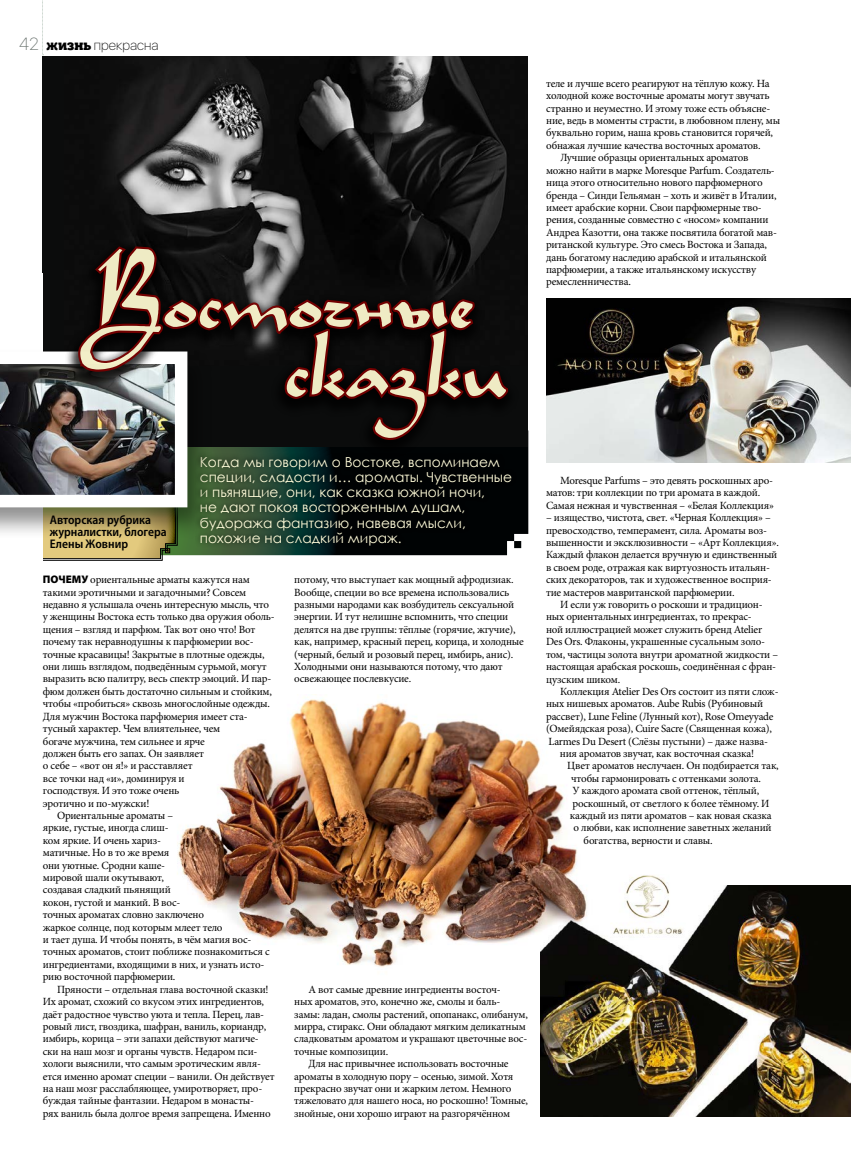
<style>
.page{position:relative;width:851px;height:1170px;background:#fff}
.page>*{position:absolute;margin:0;border:0;box-sizing:border-box;transform-origin:0 0}
.t1{font:98.62px "Legende C";color:#fffbd2}
.t2{font:13.75px/15.2px "Century Gothic";color:#fffcd9}
.t3{font:100 13.75px "SFUI Display";color:#000}
.t4{font:600 semi-condensed 12.5px/12.2px "Myriad Pro";color:#000}
.t5{font:11px/12.4px "Minion Pro";letter-spacing:-.02em;color:#000}
.s1{font-size:17.5px;color:#68716d}
.s2{font-family:"Officina Serif Black OSC";font-weight:400;font-size:15px}
.s3{font-family:"Myriad Pro";font-weight:900}
</style>
<div class="page">
<div style="left:43px;top:56px;width:485px;height:390px;background:#0b0c0c"></div>
<img style="left:110px;top:56px;width:397px;height:188px">
<img style="left:177px;top:694px;width:400px;height:273px">
<img style="left:546px;top:298px;width:304px;height:164px">
<img style="left:291px;top:700px;width:22px;height:116px">
<img style="left:540px;top:885px;width:310px;height:231px">
<img style="left:610px;top:875px;width:75px;height:64px">
<svg style="left:42px;top:0;width:2px;height:55px"></svg>
<div style="left:65px;top:239px;width:421px;height:150px;background:#000;opacity:.77"></div>
<div style="left:271px;top:322px;width:248px;height:136px;background:#0b0c0c"></div>
<svg style="left:0;top:244px;width:510px;height:317px"></svg>
<p class="t3" style="left:19px;top:36px;width:141px"><span class="s1">42</span> <span class="s2">жизнь</span> прекрасна</p>
<h1 class="t1" style="left:87px;top:234px;width:387px">Восточные</h1>
<h1 class="t1" style="left:284px;top:302px;width:224px">сказки</h1>
<p class="t4" style="left:50px;top:513px;width:118px">Авторская рубрика журналистки, блогера<br>Елены Жовнир</p>
<p class="t2" style="left:200px;top:454px;width:314px">Когда мы говорим о Востоке, вспоминаем специи, сладости и… ароматы. Чувственные и пьянящие, они, как сказка южной ночи,<br>не дают покоя восторженным душам, будоража фантазию, навевая мысли, похожие на сладкий мираж.</p>
<p class="t5" style="left:43px;top:573px;width:208px"><span class="s3">ПОЧЕМУ</span> ориентальные арматы кажутся нам</p>
<p class="t5" style="left:43px;top:586px;width:205px">такими эротичными и загадочными? Совсем</p>
<p class="t5" style="left:43px;top:598px;width:228px">недавно я услышала очень интересную мысль, что</p>
<p class="t5" style="left:43px;top:610px;width:233px">у женщины Востока есть только два оружия оболь-</p>
<p class="t5" style="left:43px;top:623px;width:214px">щения – взгляд и парфюм. Так вот оно что! Вот</p>
<p class="t5" style="left:43px;top:635px;width:212px">почему так неравнодушны к парфюмерии вос-</p>
<p class="t5" style="left:43px;top:648px;width:223px">точные красавицы! Закрытые в плотные одежды,</p>
<p class="t5" style="left:43px;top:660px;width:225px">они лишь взглядом, подведённым сурьмой, могут</p>
<p class="t5" style="left:43px;top:672px;width:230px">выразить всю палитру, весь спектр эмоций. И пар-</p>
<p class="t5" style="left:43px;top:685px;width:230px">фюм должен быть достаточно сильным и стойким,</p>
<p class="t5" style="left:43px;top:697px;width:229px">чтобы «пробиться» сквозь многослойные одежды.</p>
<p class="t5" style="left:43px;top:710px;width:206px">Для мужчин Востока парфюмерия имеет ста-</p>
<p class="t5" style="left:43px;top:722px;width:179px">тусный характер. Чем влиятельнее, чем</p>
<p class="t5" style="left:43px;top:734px;width:163px">богаче мужчина, тем сильнее и ярче</p>
<p class="t5" style="left:43px;top:747px;width:163px">должен быть его запах. Он заявляет</p>
<p class="t5" style="left:43px;top:759px;width:151px">о себе – «вот он я!» и расставляет</p>
<p class="t5" style="left:43px;top:772px;width:143px">все точки над «и», доминируя и</p>
<p class="t5" style="left:43px;top:784px;width:138px">господствуя. И это тоже очень</p>
<p class="t5" style="left:43px;top:796px;width:108px">эротично и по-мужски!</p>
<p class="t5" style="left:57px;top:809px;width:117px">Ориентальные ароматы –</p>
<p class="t5" style="left:43px;top:821px;width:127px">яркие, густые, иногда слиш-</p>
<p class="t5" style="left:43px;top:834px;width:120px">ком яркие. И очень хариз-</p>
<p class="t5" style="left:43px;top:846px;width:128px">матичные. Но в то же время</p>
<p class="t5" style="left:43px;top:858px;width:124px">они уютные. Сродни каше-</p>
<p class="t5" style="left:43px;top:871px;width:122px">мировой шали окутывают,</p>
<p class="t5" style="left:43px;top:883px;width:129px">создавая сладкий пьянящий</p>
<p class="t5" style="left:43px;top:896px;width:139px">кокон, густой и манкий. В вос-</p>
<p class="t5" style="left:43px;top:908px;width:163px">точных ароматах словно заключено</p>
<p class="t5" style="left:43px;top:920px;width:181px">жаркое солнце, под которым млеет тело</p>
<p class="t5" style="left:43px;top:933px;width:210px">и тает душа. И чтобы понять, в чём магия вос-</p>
<p class="t5" style="left:43px;top:945px;width:228px">точных ароматов, стоит поближе познакомиться с</p>
<p class="t5" style="left:43px;top:958px;width:223px">ингредиентами, входящими в них, и узнать исто-</p>
<p class="t5" style="left:43px;top:970px;width:134px">рию восточной парфюмерии.</p>
<p class="t5" style="left:57px;top:982px;width:213px">Пряности – отдельная глава восточной сказки!</p>
<p class="t5" style="left:43px;top:995px;width:223px">Их аромат, схожий со вкусом этих ингредиентов,</p>
<p class="t5" style="left:43px;top:1007px;width:223px">даёт радостное чувство уюта и тепла. Перец, лав-</p>
<p class="t5" style="left:43px;top:1020px;width:225px">ровый лист, гвоздика, шафран, ваниль, кориандр,</p>
<p class="t5" style="left:43px;top:1032px;width:217px">имбирь, корица – эти запахи действуют магиче-</p>
<p class="t5" style="left:43px;top:1044px;width:216px">ски на наш мозг и органы чувств. Недаром пси-</p>
<p class="t5" style="left:43px;top:1057px;width:219px">хологи выяснили, что самым эротическим явля-</p>
<p class="t5" style="left:43px;top:1069px;width:233px">ется именно аромат специи – ванили. Он действует</p>
<p class="t5" style="left:43px;top:1082px;width:221px">на наш мозг расслабляющее, умиротворяет, про-</p>
<p class="t5" style="left:43px;top:1094px;width:213px">буждая тайные фантазии. Недаром в монасты-</p>
<p class="t5" style="left:43px;top:1106px;width:229px">рях ваниль была долгое время запрещена. Именно</p>
<p class="t5" style="left:294px;top:573px;width:231px">потому, что выступает как мощный афродизиак.<br>Вообще, специи во все времена использовались разными народами как возбудитель сексуальной энергии. И тут нелишне вспомнить, что специи делятся на две группы: тёплые (горячие, жгучие), как, например, красный перец, корица, и холодные (черный, белый и розовый перец, имбирь, анис).<br>Холодными они называются потому, что дают освежающее послевкусие.</p>
<p class="t5" style="left:308px;top:982px;width:193px">А вот самые древние ингредиенты восточ-</p>
<p class="t5" style="left:294px;top:995px;width:207px">ных ароматов, это, конечно же, смолы и баль-</p>
<p class="t5" style="left:294px;top:1007px;width:235px">замы: ладан, смолы растений, опопанакс, олибанум,</p>
<p class="t5" style="left:294px;top:1020px;width:233px">мирра, стиракс. Они обладают мягким деликатным</p>
<p class="t5" style="left:294px;top:1032px;width:234px">сладковатым ароматом и украшают цветочные вос-</p>
<p class="t5" style="left:294px;top:1044px;width:95px">точные композиции.</p>
<p class="t5" style="left:308px;top:1057px;width:201px">Для нас привычнее использовать восточные</p>
<p class="t5" style="left:294px;top:1069px;width:220px">ароматы в холодную пору – осенью, зимой. Хотя</p>
<p class="t5" style="left:294px;top:1082px;width:219px">прекрасно звучат они и жарким летом. Немного</p>
<p class="t5" style="left:294px;top:1094px;width:235px">тяжеловато для нашего носа, но роскошно! Томные,</p>
<p class="t5" style="left:294px;top:1106px;width:217px">знойные, они хорошо играют на разгорячённом</p>
<p class="t5" style="left:546px;top:77px;width:225px">теле и лучше всего реагируют на тёплую кожу. На</p>
<p class="t5" style="left:546px;top:90px;width:225px">холодной коже восточные ароматы могут звучать</p>
<p class="t5" style="left:546px;top:102px;width:225px">странно и неуместно. И этому тоже есть объясне-</p>
<p class="t5" style="left:546px;top:114px;width:235px">ние, ведь в моменты страсти, в любовном плену, мы</p>
<p class="t5" style="left:546px;top:127px;width:228px">буквально горим, наша кровь становится горячей,</p>
<p class="t5" style="left:546px;top:139px;width:216px">обнажая лучшие качества восточных ароматов.</p>
<p class="t5" style="left:560px;top:152px;width:189px">Лучшие образцы ориентальных ароматов</p>
<p class="t5" style="left:546px;top:164px;width:230px">можно найти в марке Moresque Parfum. Создатель-</p>
<p class="t5" style="left:546px;top:176px;width:218px">ница этого относительно нового парфюмерного</p>
<p class="t5" style="left:546px;top:189px;width:232px">бренда – Синди Гельяман – хоть и живёт в Италии,</p>
<p class="t5" style="left:546px;top:201px;width:217px">имеет арабские корни. Свои парфюмерные тво-</p>
<p class="t5" style="left:546px;top:214px;width:224px">рения, созданные совместно с «носом» компании</p>
<p class="t5" style="left:546px;top:226px;width:232px">Андреа Казотти, она также посвятила богатой мав-</p>
<p class="t5" style="left:546px;top:238px;width:222px">ританской культуре. Это смесь Востока и Запада,</p>
<p class="t5" style="left:546px;top:251px;width:222px">дань богатому наследию арабской и итальянской</p>
<p class="t5" style="left:546px;top:263px;width:211px">парфюмерии, а также итальянскому искусству</p>
<p class="t5" style="left:546px;top:276px;width:86px">ремесленничества.</p>
<p class="t5" style="left:546px;top:474px;width:229px;text-indent:14px">Moresque Parfums – это девять роскошных аро&shy;матов: три коллекции по три аромата в каждой.<br>Самая нежная и чувственная – «Белая Коллекция»</p>
<p class="t5" style="left:546px;top:511px;width:234px">– изящество, чистота, свет. «Черная Коллекция» – превосходство, темперамент, сила. Ароматы воз&shy;вышенности и эксклюзивности – «Арт Коллекция».<br>Каждый флакон делается вручную и единственный в своем роде, отражая как виртуозность итальян&shy;ских декораторов, так и художественное восприя&shy;тие мастеров мавританской парфюмерии.</p>
<p class="t5" style="left:546px;top:598px;width:233px;text-indent:14px">И если уж говорить о роскоши и традицион&shy;ных ориентальных ингредиентах, то прекрас-<br>ной иллюстрацией может служить бренд Atelier Des Ors. Флаконы, украшенные сусальным золо&shy;том, частицы золота внутри ароматной жидкости – настоящая арабская роскошь, соединённая с фран&shy;цузским шиком.</p>
<p class="t5" style="left:560px;top:685px;width:220px">Коллекция Atelier Des Ors состоит из пяти слож-</p>
<p class="t5" style="left:546px;top:697px;width:218px">ных нишевых ароматов. Aube Rubis (Рубиновый</p>
<p class="t5" style="left:546px;top:710px;width:229px">рассвет), Lune Feline (Лунный кот), Rose Omeyyade</p>
<p class="t5" style="left:546px;top:722px;width:227px">(Омейядская роза), Cuire Sacre (Священная кожа),</p>
<p class="t5" style="left:548px;top:734px;width:221px">Larmes Du Desert (Слёзы пустыни) – даже назва-</p>
<p class="t5" style="left:559px;top:747px;width:196px">ния ароматов звучат, как восточная сказка!</p>
<p class="t5" style="left:567px;top:759px;width:213px">Цвет ароматов неслучаен. Он подбирается так,</p>
<p class="t5" style="left:571px;top:772px;width:191px">чтобы гармонировать с оттенками золота.</p>
<p class="t5" style="left:572px;top:784px;width:188px">У каждого аромата свой оттенок, тёплый,</p>
<p class="t5" style="left:572px;top:796px;width:199px">роскошный, от светлого к более тёмному. И</p>
<p class="t5" style="left:569px;top:809px;width:203px">каждый из пяти ароматов – как новая сказка</p>
<p class="t5" style="left:573px;top:821px;width:199px">о любви, как исполнение заветных желаний</p>
<p class="t5" style="left:583px;top:834px;width:130px">богатства, верности и славы.</p>
</div>
